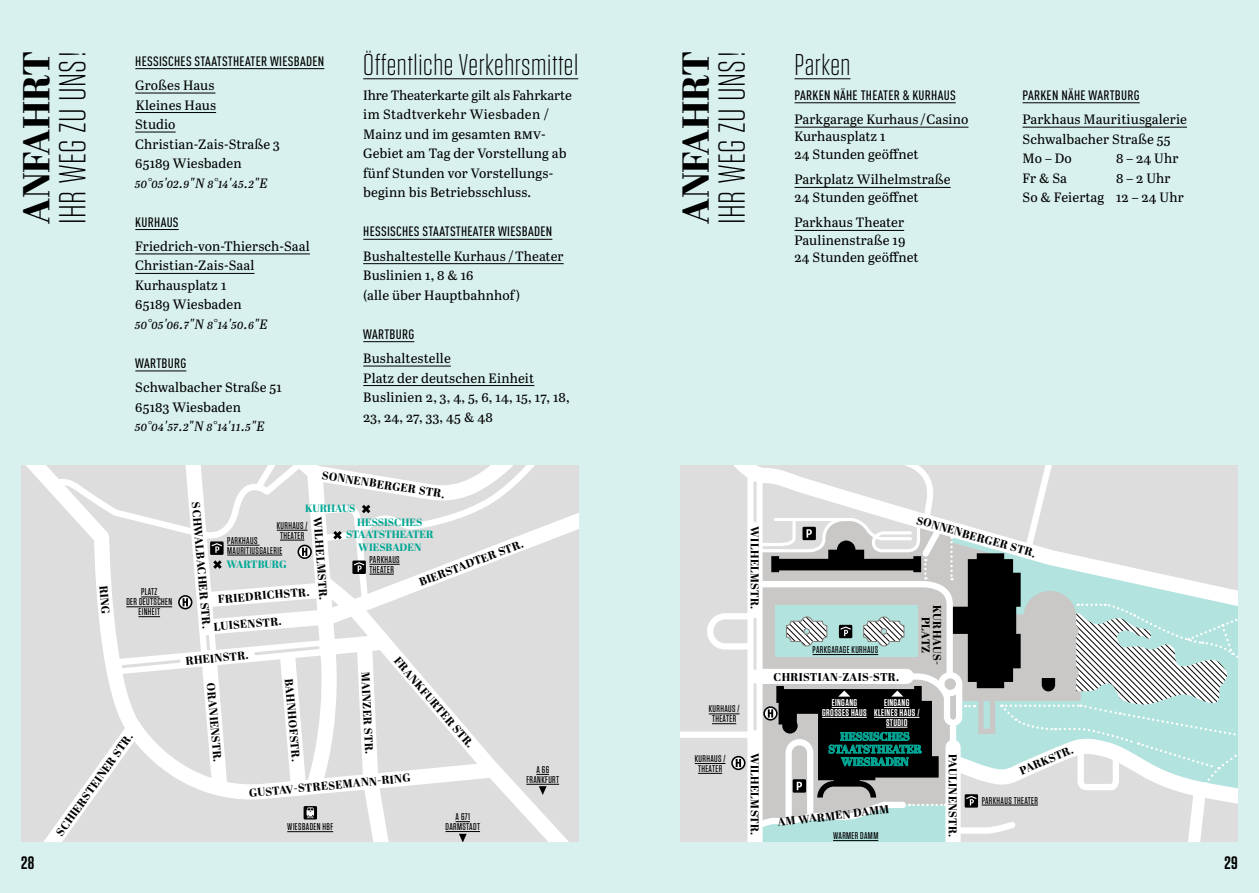
<style>
.page{position:relative;width:1259px;height:893px;background:#fff}
.page>*{position:absolute;margin:0;border:0;box-sizing:border-box;transform-origin:0 0}
.t1{font:300 37.5px "Tungsten";letter-spacing:.01em;color:#000}
.t2{font:800 37.5px "Abril Display";color:#000}
.t3{font:300 30px "Tungsten";letter-spacing:.02em;color:#000}
.t4{font:600 18px "Tungsten";color:#000}
.t5{font:13.5px/19.5px "Abril Text";letter-spacing:.01em;color:#000}
.t6{font:500 condensed 13.5px "DIN Pro";letter-spacing:.02em;color:#000}
.t7{font:italic 13.5px "Abril Text";letter-spacing:.01em;color:#000}
.t8{font:800 11.4px/11.4px "Abril Display";letter-spacing:.03em;color:#000;text-align:center}
.t9{font:800 11.4px/12.6px "Abril Display";color:#00a795;text-align:center}
.t10{font:800 10.65px/12.6px "Abril Display";color:#00a795;text-align:center}
.t11{font:500 9.9px/9.9px "Tungsten";letter-spacing:.04em;color:#000;text-align:center}
.t12{font:600 9.9px/9.8px "Tungsten";letter-spacing:.04em;color:#fff;text-align:center}
.s1{font-size:14.25px}
</style>
<div class="page">
<div style="left:0;top:0;width:629px;height:893px;background:#d8f1ee"></div>
<div style="left:629px;top:0;width:630px;height:893px;background:#d8f1ee"></div>
<hr style="left:135px;top:68px;width:189px;height:1px;background:#000">
<hr style="left:135px;top:93px;width:80px;height:1px;background:#000">
<hr style="left:135px;top:112px;width:81px;height:1px;background:#000">
<hr style="left:135px;top:132px;width:41px;height:1px;background:#000">
<hr style="left:135px;top:229px;width:44px;height:1px;background:#000">
<hr style="left:135px;top:254px;width:175px;height:1px;background:#000">
<hr style="left:135px;top:273px;width:119px;height:1px;background:#000">
<hr style="left:135px;top:371px;width:51px;height:1px;background:#000">
<hr style="left:363px;top:79px;width:215px;height:1px;background:#000">
<hr style="left:363px;top:239px;width:189px;height:1px;background:#000">
<hr style="left:363px;top:263px;width:201px;height:1px;background:#000">
<hr style="left:363px;top:341px;width:51px;height:1px;background:#000">
<hr style="left:363px;top:366px;width:88px;height:1px;background:#000">
<hr style="left:363px;top:385px;width:171px;height:1px;background:#000">
<svg style="left:21px;top:465px;width:557px;height:377px;background:#e3e3e3"></svg>
<hr style="left:794px;top:79px;width:56px;height:1px;background:#000">
<hr style="left:794px;top:103px;width:161px;height:1px;background:#000">
<hr style="left:794px;top:127px;width:174px;height:1px;background:#000">
<hr style="left:794px;top:187px;width:156px;height:1px;background:#000">
<hr style="left:794px;top:230px;width:110px;height:1px;background:#000">
<hr style="left:1022px;top:103px;width:117px;height:1px;background:#000">
<hr style="left:1022px;top:127px;width:165px;height:1px;background:#000">
<div style="left:680px;top:465px;width:557px;height:377px;background:#ddd"></div>
<div style="left:680px;top:731px;width:67px;height:7px;background:#fff"></div>
<hr style="left:695px;top:763px;width:30px;height:1px;background:#000">
<svg style="left:698px;top:465px;width:539px;height:377px"></svg>
<h1 class="t2" style="left:10px;top:224px;width:175px;rotate:-90deg">ANFAHRT</h1>
<h1 class="t1" style="left:53px;top:224px;width:175px;rotate:-90deg">IHR WEG ZU UNS !</h1>
<p class="t6" style="left:135px;top:51px;width:190px">HESSISCHES STAATSTHEATER WIESBADEN</p>
<p class="t5" style="left:135px;top:75px;width:146px">Großes Haus<br>Kleines Haus<br>Studio<br>Christian-Zais-Straße 3<br>65189 Wiesbaden</p>
<p class="t7" style="left:135px;top:173px;width:134px">50°05'02.9"N 8°14'45.2"E</p>
<p class="t6" style="left:135px;top:212px;width:45px">KURHAUS</p>
<p class="t5" style="left:135px;top:236px;width:176px">Friedrich-von-Thiersch-Saal<br>Christian-Zais-Saal<br>Kurhausplatz 1<br>65189 Wiesbaden</p>
<p class="t7" style="left:135px;top:314px;width:134px">50°05'06.7"N 8°14'50.6"E</p>
<p class="t6" style="left:135px;top:353px;width:52px">WARTBURG</p>
<p class="t5" style="left:135px;top:377px;width:148px">Schwalbacher Straße 51<br>65183 Wiesbaden</p>
<p class="t7" style="left:135px;top:417px;width:131px">50°04'57.2"N 8°14'11.5"E</p>
<h2 class="t3" style="left:363px;top:49px;width:216px">Öffentliche Verkehrsmittel</h2>
<p class="t5" style="left:363px;top:85px;width:210px">Ihre Theaterkarte gilt als Fahrkarte im Stadtverkehr Wiesbaden /<br>Mainz und im gesamten <span class="s1">rmv</span>-<br>Gebiet am Tag der Vorstellung ab fünf Stunden vor Vorstellungs&shy;beginn bis Betriebsschluss.</p>
<p class="t6" style="left:363px;top:222px;width:190px">HESSISCHES STAATSTHEATER WIESBADEN</p>
<p class="t5" style="left:363px;top:246px;width:202px">Bushaltestelle Kurhaus / Theater<br>Buslinien 1, 8 &amp; 16<br>(alle über Hauptbahnhof)</p>
<p class="t6" style="left:363px;top:324px;width:52px">WARTBURG</p>
<p class="t5" style="left:363px;top:348px;width:208px">Bushaltestelle<br>Platz der deutschen Einheit<br>Buslinien 2, 3, 4, 5, 6, 14, 15, 17, 18,<br>23, 24, 27, 33, 45 &amp; 48</p>
<p class="t8" style="left:108px;top:585px;width:30px;rotate:85deg">RING</p>
<p class="t11" style="left:126px;top:587px;width:47px">PLATZ<br>DER DEUTSCHEN<br>EINHEIT</p>
<p class="t8" style="left:54px;top:831px;width:125px;rotate:-54deg">SCHIERSTEINER STR.</p>
<p class="t8" style="left:323px;top:470px;width:126px;rotate:9deg">SONNENBERGER STR.</p>
<p class="t8" style="left:201px;top:502px;width:128px;rotate:85deg">SCHWALBACHER STR.</p>
<p class="t10" style="left:305px;top:503px;width:52px">KURHAUS</p>
<p class="t8" style="left:323px;top:516px;width:84px;rotate:86deg">WILHELMSTR.</p>
<p class="t10" style="left:346px;top:516px;width:89px">HESSISCHES<br>STAATSTHEATER<br>WIESBADEN</p>
<p class="t11" style="left:277px;top:520px;width:32px">KURHAUS /<br>THEATER</p>
<p class="t11" style="left:227px;top:535px;width:56px;text-align:left">PARKHAUS<br>MAURITIUSGALERIE</p>
<p class="t8" style="left:418px;top:578px;width:112px;rotate:-21deg">BIERSTADTER STR.</p>
<p class="t11" style="left:369px;top:554px;width:32px;text-align:left">PARKHAUS<br>THEATER</p>
<p class="t10" style="left:226px;top:559px;width:62px">WARTBURG</p>
<p class="t8" style="left:218px;top:594px;width:93px;rotate:-5deg">FRIEDRICHSTR.</p>
<p class="t8" style="left:213px;top:622px;width:70px;rotate:-5deg">LUISENSTR.</p>
<p class="t8" style="left:185px;top:656px;width:65px;rotate:-5deg">RHEINSTR.</p>
<p class="t8" style="left:216px;top:682px;width:81px;rotate:85deg">ORANIENSTR.</p>
<p class="t8" style="left:294px;top:678px;width:85px;rotate:85deg">BAHNHOFSTR.</p>
<p class="t8" style="left:370px;top:671px;width:84px;rotate:87deg">MAINZER STR.</p>
<p class="t8" style="left:400px;top:655px;width:117px;rotate:49deg">FRANKFURTER STR.</p>
<p class="t8" style="left:249px;top:787px;width:163px;rotate:-5deg">GUSTAV-STRESEMANN-RING</p>
<p class="t11" style="left:287px;top:822px;width:47px">WIESBADEN HBF</p>
<p class="t11" style="left:445px;top:812px;width:36px">A 671<br>DARMSTADT</p>
<p class="t11" style="left:526px;top:765px;width:34px">A 66<br>FRANKFURT</p>
<h1 class="t2" style="left:669px;top:224px;width:175px;rotate:-90deg">ANFAHRT</h1>
<h1 class="t1" style="left:712px;top:224px;width:175px;rotate:-90deg">IHR WEG ZU UNS !</h1>
<h2 class="t3" style="left:794px;top:49px;width:57px">Parken</h2>
<p class="t6" style="left:794px;top:85px;width:163px">PARKEN NÄHE THEATER &amp; KURHAUS</p>
<p class="t5" style="left:794px;top:110px;width:175px;line-height:17.2px">Parkgarage Kurhaus / Casino<br>Kurhausplatz 1<br>24 Stunden geöffnet</p>
<p class="t5" style="left:794px;top:170px;width:158px;line-height:17.2px">Parkplatz Wilhelmstraße<br>24 Stunden geöffnet</p>
<p class="t5" style="left:794px;top:213px;width:126px;line-height:17.2px">Parkhaus Theater<br>Paulinenstraße 19<br>24 Stunden geöffnet</p>
<p class="t6" style="left:1022px;top:85px;width:119px">PARKEN NÄHE WARTBURG</p>
<p class="t5" style="left:1022px;top:109px;width:166px">Parkhaus Mauritiusgalerie<br>Schwalbacher Straße 55<br>Mo – Do</p>
<p class="t5" style="left:1116px;top:148px;width:64px">8 – 24 Uhr</p>
<p class="t5" style="left:1022px;top:168px;width:163px;text-indent:94px">8 – 2 Uhr<br>So &amp; Feiertag 12 – 24 Uhr</p>
<p class="t5" style="left:1022px;top:168px;width:46px">Fr &amp; Sa</p>
<p class="t8" style="left:760px;top:526px;width:84px;rotate:90deg">WILHELMSTR.</p>
<p class="t11" style="left:709px;top:704px;width:32px">KURHAUS /<br>THEATER</p>
<p class="t11" style="left:695px;top:754px;width:32px">KURHAUS /<br>THEATER</p>
<p class="t8" style="left:760px;top:753px;width:84px;rotate:90deg">WILHELMSTR.</p>
<p class="t8" style="left:918px;top:515px;width:125px;rotate:16deg">SONNENBERGER STR.</p>
<p class="t11" style="left:812px;top:645px;width:67px">PARKGARAGE KURHAUS</p>
<p class="t8" style="left:773px;top:671px;width:127px">CHRISTIAN-ZAIS-STR.</p>
<p class="t8" style="left:942px;top:605px;width:61px;rotate:90deg">KURHAUS-<br>PLATZ</p>
<p class="t12" style="left:822px;top:698px;width:46px">EINGANG<br>GROSSES HAUS</p>
<p class="t12" style="left:874px;top:698px;width:47px">EINGANG<br>KLEINES HAUS /<br>STUDIO</p>
<p class="t9" style="left:828px;top:731px;width:95px">HESSISCHES<br>STAATSTHEATER<br>WIESBADEN</p>
<p class="t8" style="left:777px;top:817px;width:114px;rotate:-7deg">AM WARMEN DAMM</p>
<p class="t11" style="left:833px;top:831px;width:47px">WARMER DAMM</p>
<p class="t8" style="left:957px;top:754px;width:84px;rotate:90deg">PAULINENSTR.</p>
<p class="t8" style="left:1018px;top:766px;width:58px;rotate:-23deg">PARKSTR.</p>
<p class="t11" style="left:981px;top:795px;width:58px">PARKHAUS THEATER</p>
<h3 class="t4" style="left:21px;top:853px;width:15px">28</h3>
<h3 class="t4" style="left:1224px;top:853px;width:15px">29</h3>
</div>
